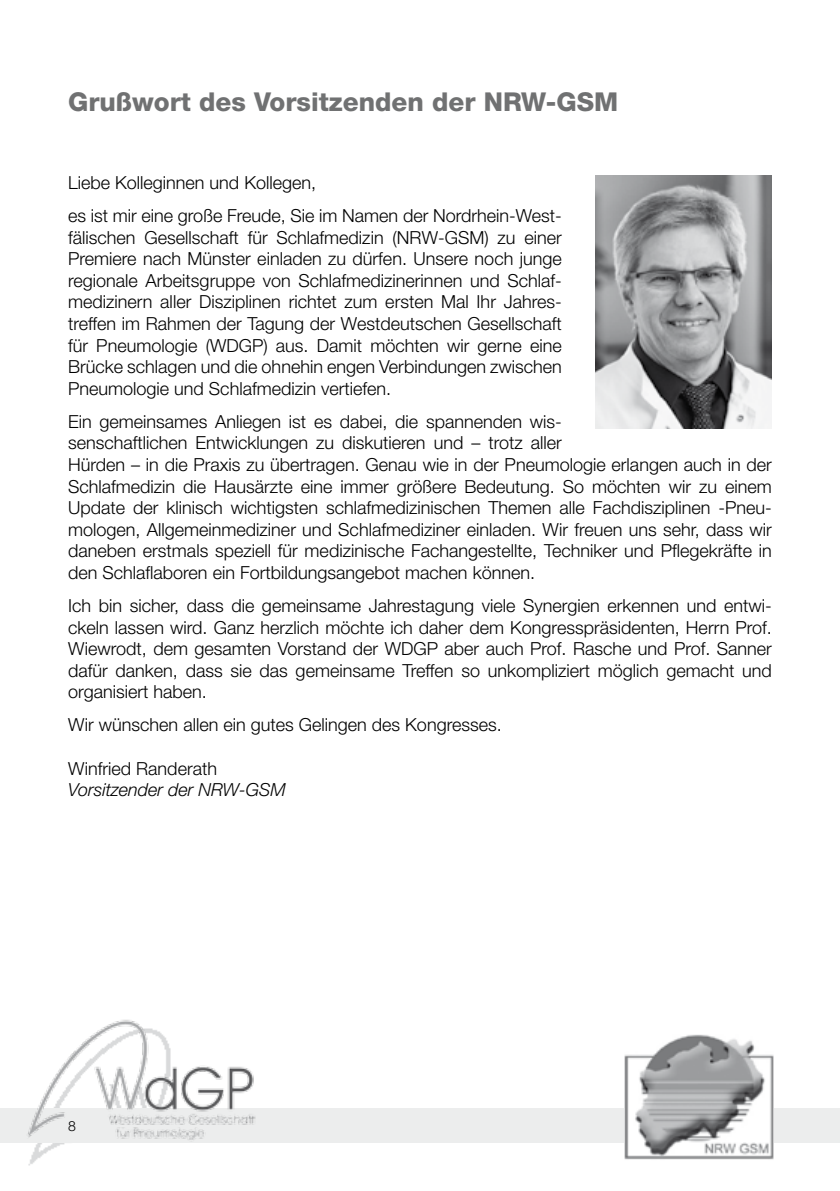
<style>
.page{position:relative;width:840px;height:1191px;background:#fff}
.page>*{position:absolute;margin:0;border:0;box-sizing:border-box;transform-origin:0 0}
.t1{font:800 26px "Helvetica Neue";color:#707172}
.t2{font:300 18px/21.6px "Helvetica Neue";color:#000}
.t3{font:italic 300 18px "Helvetica Neue";color:#000}
.t4{font:300 14px "Helvetica Neue";color:#000}
</style>
<div class="page">
<img style="left:18px;top:1142px;width:36px;height:24px">
<div style="left:0;top:1108px;width:839px;height:34px;background:#eceded"></div>
<img style="left:24px;top:1019px;width:234px;height:129px">
<img style="left:595px;top:176px;width:176px;height:252px">
<img style="left:624px;top:1034px;width:149px;height:126px">
<h1 class="t1" style="left:68px;top:86px;width:551px">Grußwort des Vorsitzenden der NRW-GSM</h1>
<p class="t2" style="left:68px;top:166px;width:495px;line-height:33px">Liebe Kolleginnen und Kollegen,<br>es ist mir eine große Freude, Sie im Namen der Nordrhein-West-</p>
<p class="t2" style="left:68px;top:226px;width:495px">fälischen Gesellschaft für Schlafmedizin (NRW-GSM) zu einer Premiere nach Münster einladen zu dürfen. Unsere noch junge regionale Arbeitsgruppe von Schlafmedizinerinnen und Schlaf&shy;medizinern aller Disziplinen richtet zum ersten Mal Ihr Jahres&shy;treffen im Rahmen der Tagung der Westdeutschen Gesellschaft für Pneumologie (WDGP) aus. Damit möchten wir gerne eine Brücke schlagen und die ohnehin engen Verbindungen zwischen Pneumologie und Schlafmedizin vertiefen.</p>
<p class="t2" style="left:68px;top:410px;width:705px">Ein gemeinsames Anliegen ist es dabei, die spannenden wis-<br>senschaftlichen Entwicklungen zu diskutieren und – trotz aller<br>Hürden – in die Praxis zu übertragen. Genau wie in der Pneumologie erlangen auch in der Schlafmedizin die Hausärzte eine immer größere Bedeutung. So möchten wir zu einem Update der klinisch wichtigsten schlafmedizinischen Themen alle Fachdisziplinen -Pneu&shy;mologen, Allgemeinmediziner und Schlafmediziner einladen. Wir freuen uns sehr, dass wir daneben erstmals speziell für medizinische Fachangestellte, Techniker und Pflegekräfte in den Schlaflaboren ein Fortbildungsangebot machen können.</p>
<p class="t2" style="left:68px;top:594px;width:705px;text-align:justify">Ich bin sicher, dass die gemeinsame Jahrestagung viele Synergien erkennen und entwi&shy;ckeln lassen wird. Ganz herzlich möchte ich daher dem Kongresspräsidenten, Herrn Prof.<br>Wiewrodt, dem gesamten Vorstand der WDGP aber auch Prof. Rasche und Prof. Sanner dafür danken, dass sie das gemeinsame Treffen so unkompliziert möglich gemacht und organisiert haben.</p>
<p class="t2" style="left:68px;top:713px;width:435px">Wir wünschen allen ein gutes Gelingen des Kongresses.</p>
<p class="t2" style="left:68px;top:757px;width:150px">Winfried Randerath</p>
<p class="t3" style="left:68px;top:779px;width:219px">Vorsitzender der NRW-GSM</p>
<p class="t4" style="left:68px;top:1117px;width:9px">8</p>
</div>
